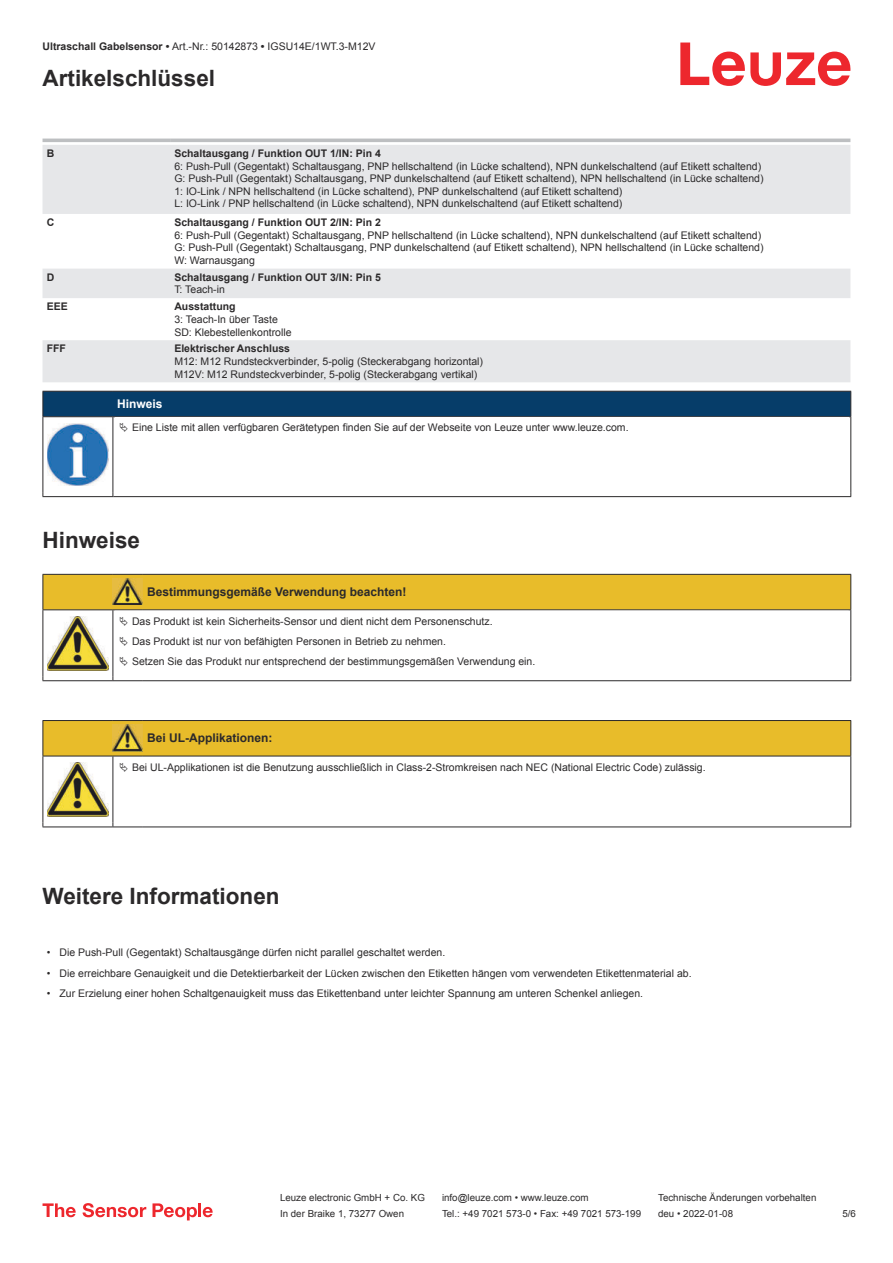
<style>
.page{position:relative;width:893px;height:1263px;background:#fff}
.page>*{position:absolute;margin:0;border:0;box-sizing:border-box;transform-origin:0 0}
.t1{font:700 22.5px "Arial";color:#2b292a}
.t2{font:700 12px "Arial";color:#2b292a}
.t3{font:700 12px "Arial";color:#fff}
.t4{font:10.5px/12.6px "Arial";color:#2b292a}
.t5{font:700 10.5px "Arial";color:#2b292a}
.t6{font:9.75px "Arial";color:#2b292a}
.s1{font-weight:700}
</style>
<div class="page">
<svg style="left:680px;top:43px;width:170px;height:43px"></svg>
<svg style="left:43px;top:138px;width:807px;height:1px"></svg>
<svg style="left:43px;top:145px;width:807px;height:237px;fill:#e6e7e9"></svg>
<hr style="left:43px;top:139px;width:127px;height:3px;background:#bdbfc1">
<hr style="left:170px;top:139px;width:680px;height:3px;background:#bdbfc1">
<svg style="left:43px;top:1203px;width:33px;height:14px"></svg>
<svg style="left:83px;top:1203px;width:63px;height:14px"></svg>
<svg style="left:153px;top:1203px;width:44px;height:17px"></svg>
<hr style="left:198px;top:1203px;width:3px;height:14px;background:#ed272d">
<svg style="left:203px;top:1207px;width:10px;height:10px"></svg>
<div style="left:43px;top:391px;width:808px;height:26px;background:#063d69"></div>
<hr style="left:113px;top:416px;width:738px;height:1px;background:#2b292a">
<hr style="left:43px;top:417px;width:1px;height:75px;background:#2b292a">
<hr style="left:113px;top:417px;width:1px;height:75px;background:#2b292a">
<hr style="left:850px;top:417px;width:1px;height:75px;background:#2b292a">
<hr style="left:43px;top:496px;width:70px;height:1px;background:#2b292a">
<hr style="left:113px;top:496px;width:738px;height:1px;background:#2b292a">
<img style="left:47px;top:423px;width:61px;height:63px">
<hr style="left:43px;top:680px;width:70px;height:1px;background:#2b292a">
<hr style="left:113px;top:680px;width:30px;height:1px;background:#2b292a">
<hr style="left:143px;top:680px;width:708px;height:1px;background:#2b292a">
<div style="left:44px;top:721px;width:806px;height:35px;background:#e8bc2a"></div>
<hr style="left:43px;top:720px;width:70px;height:1px;background:#2b292a">
<hr style="left:43px;top:721px;width:1px;height:35px;background:#2b292a">
<hr style="left:43px;top:756px;width:70px;height:1px;background:#2b292a">
<hr style="left:113px;top:720px;width:30px;height:1px;background:#2b292a">
<hr style="left:113px;top:756px;width:30px;height:1px;background:#2b292a">
<hr style="left:143px;top:720px;width:708px;height:1px;background:#2b292a">
<hr style="left:850px;top:721px;width:1px;height:35px;background:#2b292a">
<hr style="left:143px;top:756px;width:708px;height:1px;background:#2b292a">
<hr style="left:43px;top:756px;width:1px;height:66px;background:#2b292a">
<hr style="left:113px;top:756px;width:1px;height:66px;background:#2b292a">
<hr style="left:850px;top:756px;width:1px;height:66px;background:#2b292a">
<hr style="left:43px;top:826px;width:70px;height:1px;background:#2b292a">
<hr style="left:113px;top:826px;width:30px;height:1px;background:#2b292a">
<hr style="left:143px;top:826px;width:708px;height:1px;background:#2b292a">
<img style="left:113px;top:725px;width:30px;height:26px">
<img style="left:47px;top:762px;width:61px;height:54px">
<svg style="left:43px;top:574px;width:808px;height:106px"></svg>
<p class="t4" style="left:43px;top:41px;width:334px"><span class="s1">Ultraschall Gabelsensor •</span> Art.-Nr.: 50142873 <span class="s1">•</span> IGSU14E/1WT.3-M12V</p>
<h1 class="t1" style="left:43px;top:70px;width:174px">Artikelschlüssel</h1>
<p class="t5" style="left:47px;top:149px;width:9px">B</p>
<p class="t5" style="left:174px;top:149px;width:208px">Schaltausgang / Funktion OUT 1/IN: Pin 4</p>
<p class="t4" style="left:174px;top:161px;width:591px">6: Push-Pull (Gegentakt) Schaltausgang, PNP hellschaltend (in Lücke schaltend), NPN dunkelschaltend (auf Etikett schaltend)<br>G: Push-Pull (Gegentakt) Schaltausgang, PNP dunkelschaltend (auf Etikett schaltend), NPN hellschaltend (in Lücke schaltend)<br>1: IO-Link / NPN hellschaltend (in Lücke schaltend), PNP dunkelschaltend (auf Etikett schaltend)<br>L: IO-Link / PNP hellschaltend (in Lücke schaltend), NPN dunkelschaltend (auf Etikett schaltend)</p>
<p class="t5" style="left:47px;top:218px;width:9px">C</p>
<p class="t5" style="left:174px;top:218px;width:208px">Schaltausgang / Funktion OUT 2/IN: Pin 2</p>
<p class="t4" style="left:174px;top:230px;width:591px">6: Push-Pull (Gegentakt) Schaltausgang, PNP hellschaltend (in Lücke schaltend), NPN dunkelschaltend (auf Etikett schaltend)<br>G: Push-Pull (Gegentakt) Schaltausgang, PNP dunkelschaltend (auf Etikett schaltend), NPN hellschaltend (in Lücke schaltend)<br>W: Warnausgang</p>
<p class="t5" style="left:47px;top:273px;width:9px">D</p>
<p class="t5" style="left:174px;top:273px;width:208px">Schaltausgang / Funktion OUT 3/IN: Pin 5</p>
<p class="t4" style="left:174px;top:284px;width:52px">T: Teach-in</p>
<p class="t5" style="left:47px;top:303px;width:23px">EEE</p>
<p class="t5" style="left:174px;top:303px;width:63px">Ausstattung</p>
<p class="t4" style="left:174px;top:314px;width:119px">3: Teach-In über Taste<br>SD: Klebestellenkontrolle</p>
<p class="t5" style="left:47px;top:345px;width:21px">FFF</p>
<p class="t5" style="left:174px;top:345px;width:117px">Elektrischer Anschluss</p>
<p class="t4" style="left:174px;top:356px;width:310px">M12: M12 Rundsteckverbinder, 5-polig (Steckerabgang horizontal)<br>M12V: M12 Rundsteckverbinder, 5-polig (Steckerabgang vertikal)</p>
<p class="t3" style="left:117px;top:399px;width:47px">Hinweis</p>
<p class="t4" style="left:132px;top:422px;width:498px">Eine Liste mit allen verfügbaren Gerätetypen finden Sie auf der Webseite von Leuze unter www.leuze.com.</p>
<h1 class="t1" style="left:43px;top:531px;width:99px">Hinweise</h1>
<p class="t2" style="left:147px;top:587px;width:261px">Bestimmungsgemäße Verwendung beachten!</p>
<p class="t4" style="left:132px;top:612px;width:405px;line-height:20.2px">Das Produkt ist kein Sicherheits-Sensor und dient nicht dem Personenschutz.<br>Das Produkt ist nur von befähigten Personen in Betrieb zu nehmen.<br>Setzen Sie das Produkt nur entsprechend der bestimmungsgemäßen Verwendung ein.</p>
<p class="t2" style="left:147px;top:734px;width:127px">Bei UL-Applikationen:</p>
<p class="t4" style="left:132px;top:762px;width:575px">Bei UL-Applikationen ist die Benutzung ausschließlich in Class-2-Stromkreisen nach NEC (National Electric Code) zulässig.</p>
<h1 class="t1" style="left:43px;top:887px;width:239px">Weitere Informationen</h1>
<p class="t4" style="left:47px;top:947px;width:400px">• Die Push-Pull (Gegentakt) Schaltausgänge dürfen nicht parallel geschaltet werden.</p>
<p class="t4" style="left:47px;top:968px;width:646px">• Die erreichbare Genauigkeit und die Detektierbarkeit der Lücken zwischen den Etiketten hängen vom verwendeten Etikettenmaterial ab.</p>
<p class="t4" style="left:47px;top:988px;width:598px">• Zur Erzielung einer hohen Schaltgenauigkeit muss das Etikettenband unter leichter Spannung am unteren Schenkel anliegen.</p>
<p class="t6" style="left:280px;top:1194px;width:146px">Leuze electronic GmbH + Co. KG</p>
<p class="t6" style="left:442px;top:1194px;width:148px">info@leuze.com • www.leuze.com</p>
<p class="t6" style="left:658px;top:1194px;width:160px">Technische Änderungen vorbehalten</p>
<p class="t6" style="left:280px;top:1210px;width:126px">In der Braike 1, 73277 Owen</p>
<p class="t6" style="left:442px;top:1210px;width:201px">Tel.: +49 7021 573-0 • Fax: +49 7021 573-199</p>
<p class="t6" style="left:658px;top:1210px;width:76px">deu • 2022-01-08</p>
<p class="t6" style="left:842px;top:1210px;width:15px">5 /6</p>
</div>
